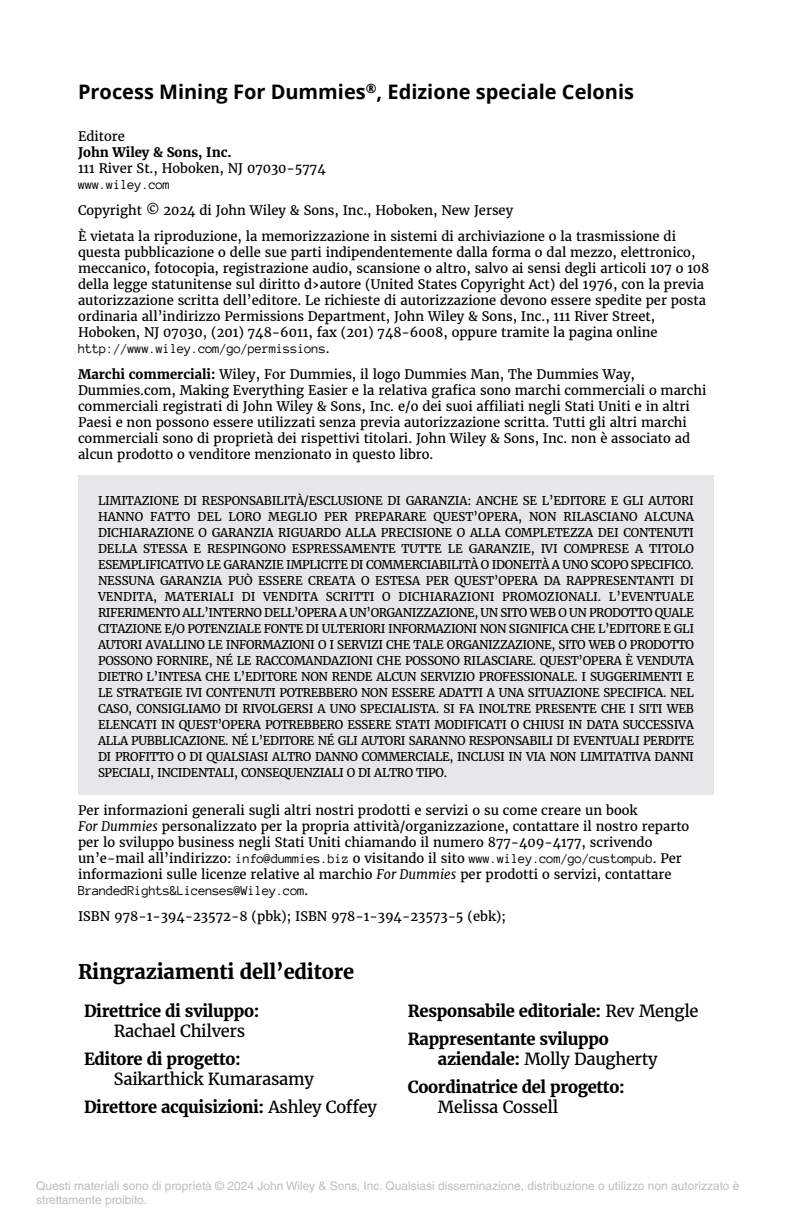
<style>
.page{position:relative;width:792px;height:1224px;background:#fff}
.page>*{position:absolute;margin:0;border:0;box-sizing:border-box;transform-origin:0 0}
.t1{font:700 20px "Open Sans";color:#000}
.t2{font:700 20px "Merriweather";letter-spacing:-.01em;color:#000}
.t3{font:700 16.4px/28px "Merriweather";letter-spacing:-.02em;color:#000}
.t4{font:16.4px/28px "Merriweather";letter-spacing:-.02em;color:#000}
.t5{font:14px "Anonymous Pro";letter-spacing:-.03em;color:#000}
.t6{font:13px/16px "Merriweather";color:#000}
.t7{font:700 13px "Merriweather";color:#000}
.t8{font:12px/16px "Merriweather";letter-spacing:-.03em;color:#000;text-align:justify}
.t9{font:12px/14.4px "Helvetica LT Std";color:#bcbec0}
.s1{font-family:"Merriweather";font-size:13px}
.s2{font-weight:700}
.s3{font-style:italic}
.s4{font-family:"Anonymous Pro";font-size:14px}
.s5{font-weight:400}
</style>
<div class="page">
<div style="left:78px;top:476px;width:636px;height:319px;background:#e6e7e8"></div>
<h1 class="t1" style="left:78px;top:78px;width:558px">Process Mining For Dummies<sup>®</sup>, Edizione speciale Celonis</h1>
<p class="t6" style="left:78px;top:128px;width:48px">Editore</p>
<p class="t7" style="left:78px;top:144px;width:155px">John Wiley &amp; Sons, Inc.</p>
<p class="t6" style="left:78px;top:160px;width:249px">111 River St., Hoboken, NJ 07030-5774</p>
<p class="t5" style="left:78px;top:177px;width:94px">www.wiley.com</p>
<p class="t6" style="left:78px;top:197px;width:600px;line-height:26px">Copyright © 2024 di John Wiley &amp; Sons, Inc., Hoboken, New Jersey<br>È vietata la riproduzione, la memorizzazione in sistemi di archiviazione o la trasmissione di</p>
<p class="t6" style="left:78px;top:244px;width:633px">questa pubblicazione o delle sue parti indipendentemente dalla forma o dal mezzo, elettronico, meccanico, fotocopia, registrazione audio, scansione o altro, salvo ai sensi degli articoli 107 o 108 della legge statunitense sul diritto d›autore (United States Copyright Act) del 1976, con la previa autorizzazione scritta dell’editore. Le richieste di autorizzazione devono essere spedite per posta ordinaria all’indirizzo Permissions Department, John Wiley &amp; Sons, Inc., 111 River Street, Hoboken, NJ 07030, (201) 748-6011, fax (201) 748-6008, oppure tramite la pagina online</p>
<p class="t5" style="left:78px;top:341px;width:253px">http://www.wiley.com/go/permissions<span class="s1">.</span></p>
<p class="t6" style="left:78px;top:366px;width:630px"><span class="s2">Marchi commerciali:</span> Wiley, For Dummies, il logo Dummies Man, The Dummies Way, Dummies.com, Making Everything Easier e la relativa grafica sono marchi commerciali o marchi commerciali registrati di John Wiley &amp; Sons, Inc. e/o dei suoi affiliati negli Stati Uniti e in altri Paesi e non possono essere utilizzati senza previa autorizzazione scritta. Tutti gli altri marchi commerciali sono di proprietà dei rispettivi titolari. John Wiley &amp; Sons, Inc. non è associato ad alcun prodotto o venditore menzionato in questo libro.</p>
<p class="t8" style="left:98px;top:493px;width:598px">LIMITAZIONE DI RESPONSABILITÀ/ESCLUSIONE DI GARANZIA: ANCHE SE L’EDITORE E GLI AUTORI HANNO FATTO DEL LORO MEGLIO PER PREPARARE QUEST’OPERA, NON RILASCIANO ALCUNA DICHIARAZIONE O GARANZIA RIGUARDO ALLA PRECISIONE O ALLA COMPLETEZZA DEI CONTENUTI DELLA STESSA E RESPINGONO ESPRESSAMENTE TUTTE LE GARANZIE, IVI COMPRESE A TITOLO ESEMPLIFICATIVO LE GARANZIE IMPLICITE DI COMMERCIABILITÀ O IDONEITÀ A UNO SCOPO SPECIFICO.<br>NESSUNA GARANZIA PUÒ ESSERE CREATA O ESTESA PER QUEST’OPERA DA RAPPRESENTANTI DI VENDITA, MATERIALI DI VENDITA SCRITTI O DICHIARAZIONI PROMOZIONALI. L’EVENTUALE RIFERIMENTO ALL’INTERNO DELL’OPERA A UN’ORGANIZZAZIONE, UN SITO WEB O UN PRODOTTO QUALE CITAZIONE E/O POTENZIALE FONTE DI ULTERIORI INFORMAZIONI NON SIGNIFICA CHE L’EDITORE E GLI AUTORI AVALLINO LE INFORMAZIONI O I SERVIZI CHE TALE ORGANIZZAZIONE, SITO WEB O PRODOTTO POSSONO FORNIRE, NÉ LE RACCOMANDAZIONI CHE POSSONO RILASCIARE. QUEST’OPERA È VENDUTA DIETRO L’INTESA CHE L’EDITORE NON RENDE ALCUN SERVIZIO PROFESSIONALE. I SUGGERIMENTI E LE STRATEGIE IVI CONTENUTI POTREBBERO NON ESSERE ADATTI A UNA SITUAZIONE SPECIFICA. NEL CASO, CONSIGLIAMO DI RIVOLGERSI A UNO SPECIALISTA. SI FA INOLTRE PRESENTE CHE I SITI WEB ELENCATI IN QUEST’OPERA POTREBBERO ESSERE STATI MODIFICATI O CHIUSI IN DATA SUCCESSIVA ALLA PUBBLICAZIONE. NÉ L’EDITORE NÉ GLI AUTORI SARANNO RESPONSABILI DI EVENTUALI PERDITE DI PROFITTO O DI QUALSIASI ALTRO DANNO COMMERCIALE, INCLUSI IN VIA NON LIMITATIVA DANNI SPECIALI, INCIDENTALI, CONSEQUENZIALI O DI ALTRO TIPO.</p>
<p class="t6" style="left:78px;top:802px;width:613px">Per informazioni generali sugli altri nostri prodotti e servizi o su come creare un book<br><span class="s3">For Dummies</span> personalizzato per la propria attività/organizzazione, contattare il nostro reparto per lo sviluppo business negli Stati Uniti chiamando il numero 877-409-4177, scrivendo un’e-mail all’indirizzo: <span class="s4">info@dummies.biz</span> o visitando il sito <span class="s4">www.wiley.com/go/custompub</span>. Per informazioni sulle licenze relative al marchio <span class="s3">For Dummies</span> per prodotti o servizi, contattare</p>
<p class="t5" style="left:78px;top:883px;width:232px">BrandedRights&amp;Licenses@Wiley.com<span class="s1">.</span></p>
<p class="t6" style="left:78px;top:908px;width:430px">ISBN 978-1-394-23572-8 (pbk); ISBN 978-1-394-23573-5 (ebk);</p>
<h1 class="t2" style="left:78px;top:959px;width:278px">Ringraziamenti dell’editore</h1>
<p class="t3" style="left:84px;top:997px;width:177px">Direttrice di sviluppo:</p>
<p class="t4" style="left:114px;top:1017px;width:133px">Rachael Chilvers</p>
<p class="t3" style="left:84px;top:1045px;width:158px">Editore di progetto:</p>
<p class="t4" style="left:84px;top:1065px;width:295px;text-indent:30px">Saikarthick Kumarasamy<br><span class="s2">Direttore acquisizioni:</span> Ashley Coffey</p>
<p class="t3" style="left:408px;top:997px;width:292px">Responsabile editoriale: <span class="s5">Rev Mengle<br></span>Rappresentante sviluppo</p>
<p class="t3" style="left:408px;top:1045px;width:251px;text-indent:30px">aziendale: <span class="s5">Molly Daugherty<br></span>Coordinatrice del progetto:</p>
<p class="t4" style="left:438px;top:1093px;width:122px">Melissa Cossell</p>
<p class="t9" style="left:36px;top:1178px;width:705px">Questi materiali sono di proprietà © 2024 John Wiley &amp; Sons, Inc. Qualsiasi disseminazione, distribuzione o utilizzo non autorizzato è strettamente proibito.</p>
</div>
